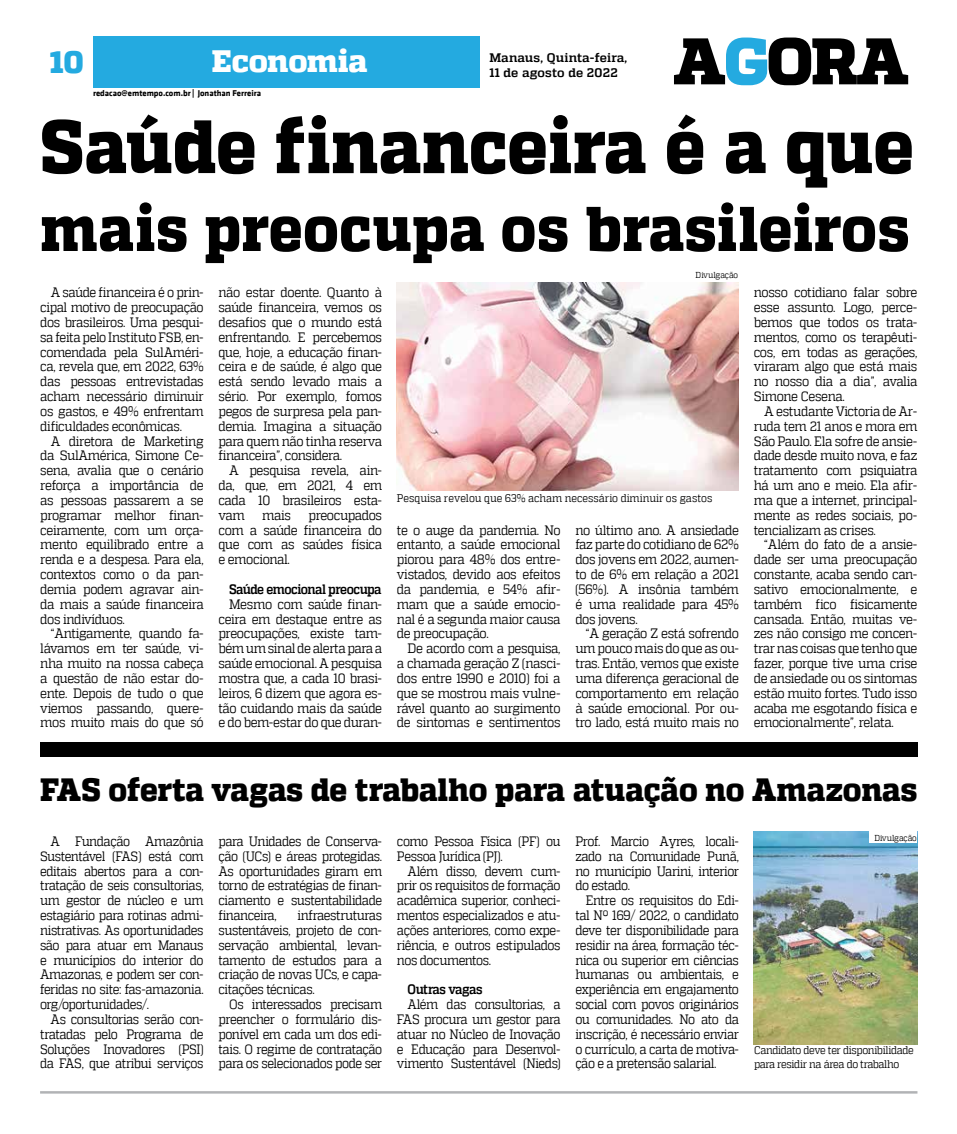
<style>
.page{position:relative;width:957px;height:1134px;background:#fff}
.page>*{position:absolute;margin:0;border:0;box-sizing:border-box;transform-origin:0 0}
.t1{font:800 75.38px "MW Quadon";color:#000;scale:.91 1}
.t2{font:800 63px "MW Quadon";letter-spacing:.01em;color:#000;scale:.91 1}
.t3{font:800 32.12px "MW Quadon";letter-spacing:-.01em;color:#000;scale:.94 1}
.t4{font:800 30.88px "MW Quadon";color:#fff}
.t5{font:800 30.88px "MW Quadon";color:#24aae0}
.t6{font:13.62px/14.9px "MW Quadon";letter-spacing:-.035em;color:#000;text-align:justify;scale:.9 1}
.t7{font:13.62px/14.9px "MW Quadon";letter-spacing:-.035em;color:#000;text-align:justify;scale:.88 1}
.t8{font:13.62px/14.9px "MW Quadon";letter-spacing:-.035em;color:#000;text-align:justify;scale:.89 1}
.t9{font:700 13.62px "MW Quadon";letter-spacing:-.04em;color:#000;scale:.88 1}
.t10{font:700 12.38px/14.9px "MW Quadon";letter-spacing:.01em;color:#000}
.t11{font:11.12px/13.4px "MW Quadon";letter-spacing:-.02em;color:#000;scale:.9 1}
.t12{font:11.12px "MW Quadon";color:#000;scale:.9 1}
.t13{font:700 8.62px "MW Klavika Bd";color:#000}
.t14{font:8.62px "MW Quadon";letter-spacing:-.015em;color:#000;scale:.9 1}
</style>
<div class="page">
<img style="left:396px;top:282px;width:342px;height:208px">
<div style="left:93px;top:36px;width:386px;height:52px;background:#24aae0"></div>
<svg style="left:674px;top:38px;width:234px;height:47px"></svg>
<hr style="left:40px;top:1091px;width:877px;height:2px;background:#b1b3b5">
<div style="left:40px;top:742px;width:877px;height:15px;background:#000"></div>
<img style="left:754px;top:831px;width:163px;height:214px">
<div style="left:870px;top:831px;width:47px;height:12px;background:#fff"></div>
<h3 class="t5" style="left:50px;top:44px;width:35px">10</h3>
<h3 class="t4" style="left:212px;top:43px;width:157px">Economia</h3>
<p class="t13" style="left:93px;top:87px;width:169px">redacao@emtempo.com.br | Jonathan Ferreira</p>
<p class="t10" style="left:489px;top:50px;width:139px">Manaus, Quinta-feira,<br>11 de agosto de 2022</p>
<h1 class="t1" style="left:40px;top:102px;width:961px">Saúde financeira é a que</h1>
<h2 class="t2" style="left:40px;top:192px;width:957px">mais preocupa os brasileiros</h2>
<p class="t14" style="left:695px;top:270px;width:49px">Divulgação</p>
<p class="t8" style="left:40px;top:285px;width:185px;text-indent:11px">A saúde financeira é o prin&shy;cipal motivo de preocupação dos brasileiros. Uma pesqui&shy;sa feita pelo Instituto FSB, en&shy;comendada pela SulAméri&shy;ca, revela que, em 2022, 63% das pessoas entrevistadas acham necessário diminuir os gastos, e 49% enfrentam dificuldades econômicas.</p>
<p class="t6" style="left:40px;top:433px;width:183px;text-indent:11px">A diretora de Marketing da SulAmérica, Simone Ce&shy;sena, avalia que o cenário reforça a importância de as pessoas passarem a se programar melhor finan&shy;ceiramente, com um orça&shy;mento equilibrado entre a renda e a despesa. Para ela, contextos como o da pan&shy;demia podem agravar ain&shy;da mais a saúde financeira dos indivíduos.</p>
<p class="t6" style="left:40px;top:626px;width:183px;text-indent:11px">“Antigamente, quando fa&shy;lávamos em ter saúde, vi&shy;nha muito na nossa cabeça a questão de não estar do&shy;ente. Depois de tudo o que viemos passando, quere&shy;mos muito mais do que só</p>
<p class="t6" style="left:218px;top:285px;width:183px">não estar doente. Quanto à saúde financeira, vemos os desafios que o mundo está enfrentando. E percebemos que, hoje, a educação finan&shy;ceira e de saúde, é algo que está sendo levado mais a sério. Por exemplo, fomos pegos de surpresa pela pan&shy;demia. Imagina a situação para quem não tinha reserva financeira”, considera.</p>
<p class="t6" style="left:218px;top:463px;width:183px;text-indent:11px">A pesquisa revela, ain&shy;da, que, em 2021, 4 em cada 10 brasileiros esta&shy;vam</p>
<p class="t6" style="left:218px;top:507px;width:183px;text-indent:90px">preocupados com a saúde financeira do que com as saúdes física e emocional.</p>
<p class="t9" style="left:229px;top:581px;width:175px">Saúde emocional preocupa</p>
<p class="t6" style="left:218px;top:596px;width:183px;text-indent:11px">Mesmo com saúde finan&shy;ceira em destaque entre as preocupações, existe tam&shy;bém um sinal de alerta para a saúde emocional. A pesquisa mostra que, a cada 10 brasi&shy;leiros, 6 dizem que agora es&shy;tão cuidando mais da saúde e do bem-estar do que duran-</p>
<p class="t6" style="left:262px;top:507px;width:34px">mais</p>
<p class="t12" style="left:397px;top:492px;width:352px">Pesquisa revelou que 63% acham necessário diminuir os gastos</p>
<p class="t6" style="left:397px;top:522px;width:183px">te o auge da pandemia. No entanto, a saúde emocional piorou para 48% dos entre&shy;vistados, devido aos efeitos da pandemia, e 54% afir&shy;mam que a saúde emocio&shy;nal é a segunda maior causa de preocupação.</p>
<p class="t6" style="left:397px;top:641px;width:183px;text-indent:11px">De acordo com a pesquisa, a chamada geração Z (nasci&shy;dos entre 1990 e 2010) foi a que se mostrou mais vulne&shy;rável quanto ao surgimento de sintomas e sentimentos</p>
<p class="t6" style="left:575px;top:522px;width:183px">no último ano. A ansiedade faz parte do cotidiano de 62% dos jovens em 2022, aumen&shy;to de 6% em relação a 2021 (56%). A insônia também é uma realidade para 45% dos jovens.</p>
<p class="t6" style="left:575px;top:626px;width:183px;text-indent:11px">“A geração Z está sofrendo um pouco mais do que as ou&shy;tras. Então, vemos que existe uma diferença geracional de comportamento em relação à saúde emocional. Por ou&shy;tro lado, está muito mais no</p>
<p class="t6" style="left:754px;top:285px;width:183px">nosso cotidiano falar sobre esse assunto. Logo, perce&shy;bemos que todos os trata&shy;mentos, como os terapêuti&shy;cos, em todas as gerações, viraram algo que está mais no nosso dia a dia”, avalia Simone Cesena.</p>
<p class="t6" style="left:754px;top:404px;width:183px;text-indent:11px">A estudante Victoria de Ar&shy;ruda tem 21 anos e mora em São Paulo. Ela sofre de ansie&shy;dade desde muito nova, e faz tratamento com psiquiatra há um ano e meio. Ela afir&shy;ma que a internet, principal&shy;mente as redes sociais, po&shy;tencializam as crises.</p>
<p class="t6" style="left:754px;top:537px;width:183px;text-indent:11px">“Além do fato de a ansie&shy;dade ser uma preocupação constante, acaba sendo can&shy;sativo emocionalmente, e também fico fisicamente cansada. Então, muitas ve&shy;zes não consigo me concen&shy;trar nas coisas que tenho que fazer, porque tive uma crise de ansiedade ou os sintomas estão muito fortes. Tudo isso acaba me esgotando física e emocionalmente”, relata.</p>
<h3 class="t3" style="left:40px;top:771px;width:934px">FAS oferta vagas de trabalho para atuação no Amazonas</h3>
<p class="t7" style="left:40px;top:834px;width:187px;text-indent:11px">A Fundação Amazônia Sustentável (FAS) está com editais abertos para a con&shy;tratação de seis consultorias, um gestor de núcleo e um estagiário para rotinas admi&shy;nistrativas. As oportunidades são para atuar em Manaus e municípios do interior do Amazonas, e podem ser con&shy;feridas no site: fas-amazonia. org/oportunidades/.</p>
<p class="t7" style="left:40px;top:1012px;width:187px;text-indent:11px">As consultorias serão con&shy;tratadas pelo Programa de Soluções Inovadores (PSI) da FAS, que atribui serviços</p>
<p class="t14" style="left:874px;top:833px;width:49px">Divulgação</p>
<p class="t7" style="left:397px;top:834px;width:187px">como Pessoa Física (PF) ou<br>Pessoa Jurídica (PJ).</p>
<p class="t7" style="left:397px;top:863px;width:187px;text-indent:11px">Além disso, devem cum&shy;prir os requisitos de formação acadêmica superior, conheci&shy;mentos especializados e atu&shy;ações anteriores, como expe&shy;riência, e outros estipulados nos documentos.</p>
<p class="t9" style="left:407px;top:982px;width:87px">Outras vagas</p>
<p class="t7" style="left:397px;top:997px;width:187px;text-indent:11px">Além das consultorias, a FAS procura um gestor para atuar no Núcleo de Inovação e Educação para Desenvol&shy;vimento Sustentável (Nieds)</p>
<p class="t7" style="left:575px;top:834px;width:187px">Prof. Marcio Ayres, locali&shy;zado na Comunidade Punã, no município Uarini, interior do estado.</p>
<p class="t7" style="left:575px;top:893px;width:187px;text-indent:11px">Entre os requisitos do Edi&shy;tal Nº 169/ 2022, o candidato deve ter disponibilidade para residir na área, formação téc&shy;nica ou superior em ciências humanas ou ambientais, e experiência em engajamento social com povos originários ou comunidades. No ato da inscrição, é necessário enviar o currículo, a carta de motiva&shy;ção e a pretensão salarial.</p>
<p class="t7" style="left:218px;top:834px;width:187px">para Unidades de Conserva&shy;ção (UCs) e áreas protegidas.<br>As oportunidades giram em torno de estratégias de finan&shy;ciamento e sustentabilidade financeira,</p>
<p class="t7" style="left:218px;top:908px;width:187px;text-indent:79px">infraestruturas sustentáveis, projeto de con&shy;servação ambiental, levan&shy;tamento de estudos para a criação de novas UCs, e capa&shy;citações técnicas.</p>
<p class="t7" style="left:218px;top:997px;width:187px;text-indent:11px">Os interessados precisam preencher o formulário dis&shy;ponível em cada um dos edi&shy;tais. O regime de contratação para os selecionados pode ser</p>
<p class="t11" style="left:754px;top:1044px;width:179px">Candidato deve ter disponibilidade para residir na área do trabalho</p>
</div>
